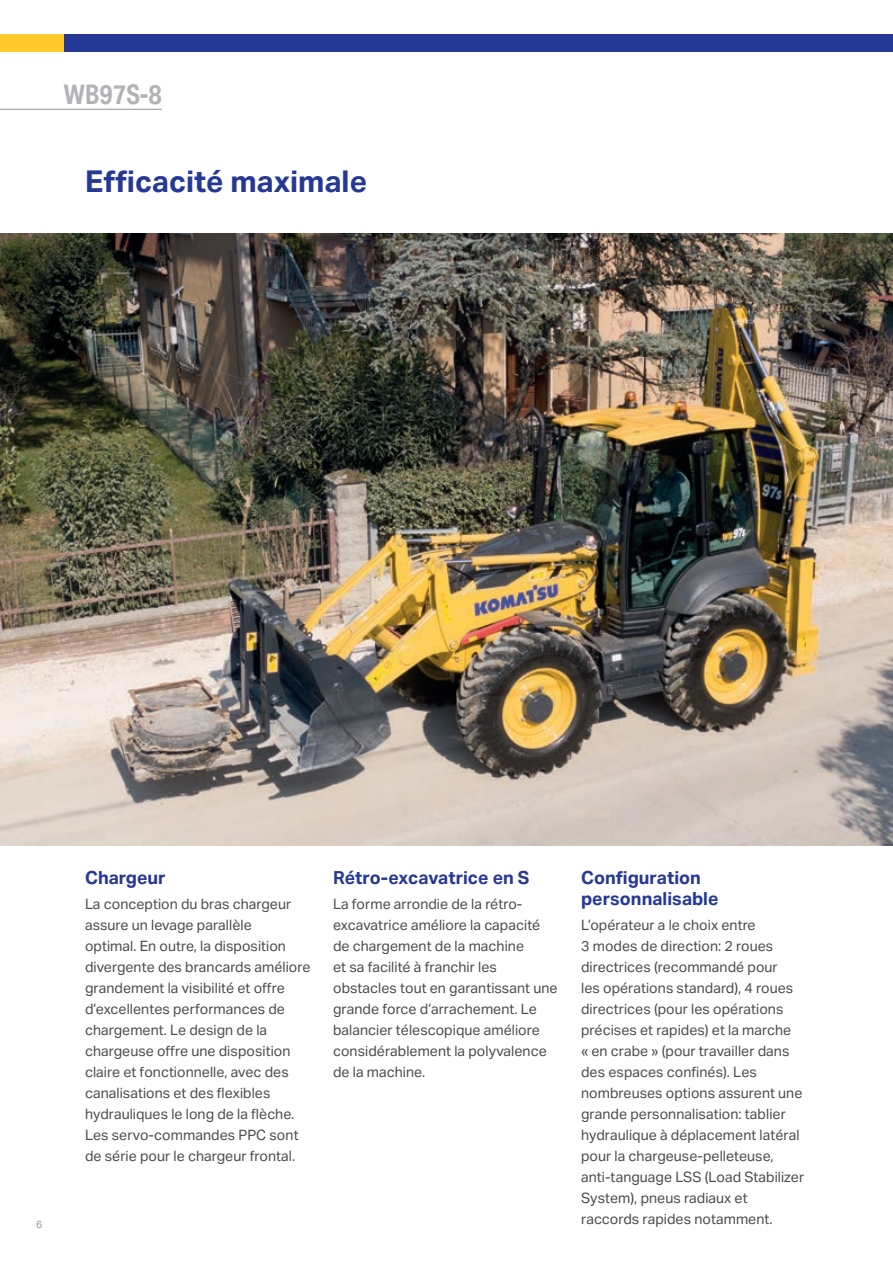
<style>
.page{position:relative;width:893px;height:1263px;background:#fff}
.page>*{position:absolute;margin:0;border:0;box-sizing:border-box;transform-origin:0 0}
.t1{font:700 30px "Aktiv Grotesk";color:#263895}
.t2{font:700 27px "Aktiv Grotesk Cd";color:#b2b3b7}
.t3{font:700 18px/21px "Aktiv Grotesk";color:#263895}
.t4{font:14.25px/21px "Aktiv Grotesk";color:#4b4c4d}
.t5{font:10.5px "Aktiv Grotesk";color:#939598}
</style>
<div class="page">
<img style="left:0;top:234px;width:893px;height:611px">
<hr style="left:0;top:109px;width:162px;height:1px;background:#b2b3b7">
<div style="left:0;top:34px;width:143px;height:17px;background:#fec92d"></div>
<div style="left:64px;top:34px;width:829px;height:17px;background:#263895"></div>
<h2 class="t2" style="left:64px;top:79px;width:100px">WB97S-8</h2>
<h1 class="t1" style="left:85px;top:164px;width:284px">Efficacité maximale</h1>
<p class="t5" style="left:36px;top:1218px;width:8px">6</p>
<p class="t3" style="left:85px;top:867px;width:82px">Chargeur</p>
<p class="t4" style="left:85px;top:894px;width:227px">La conception du bras chargeur assure un levage parallèle<br>optimal. En outre, la disposition divergente des brancards améliore grandement la visibilité et offre d’excellentes performances de chargement. Le design de la chargeuse offre une disposition claire et fonctionnelle, avec des canalisations et des flexibles hydrauliques le long de la flèche.<br>Les servo-commandes PPC sont de série pour le chargeur frontal.</p>
<p class="t3" style="left:333px;top:867px;width:198px">Rétro-excavatrice en S</p>
<p class="t4" style="left:333px;top:894px;width:226px">La forme arrondie de la rétro&shy;excavatrice améliore la capacité de chargement de la machine<br>et sa facilité à franchir les obstacles tout en garantissant une grande force d’arrachement. Le balancier télescopique améliore considérablement la polyvalence de la machine.</p>
<p class="t3" style="left:581px;top:867px;width:139px">Configuration personnalisable</p>
<p class="t4" style="left:581px;top:915px;width:225px">L’opérateur a le choix entre<br>3 modes de direction: 2 roues directrices (recommandé pour<br>les opérations standard), 4 roues directrices (pour les opérations précises et rapides) et la marche<br>« en crabe » (pour travailler dans des espaces confinés). Les nombreuses options assurent une grande personnalisation: tablier hydraulique à déplacement latéral pour la chargeuse-pelleteuse, anti-tanguage LSS (Load Stabilizer<br>System), pneus radiaux et raccords rapides notamment.</p>
</div>
